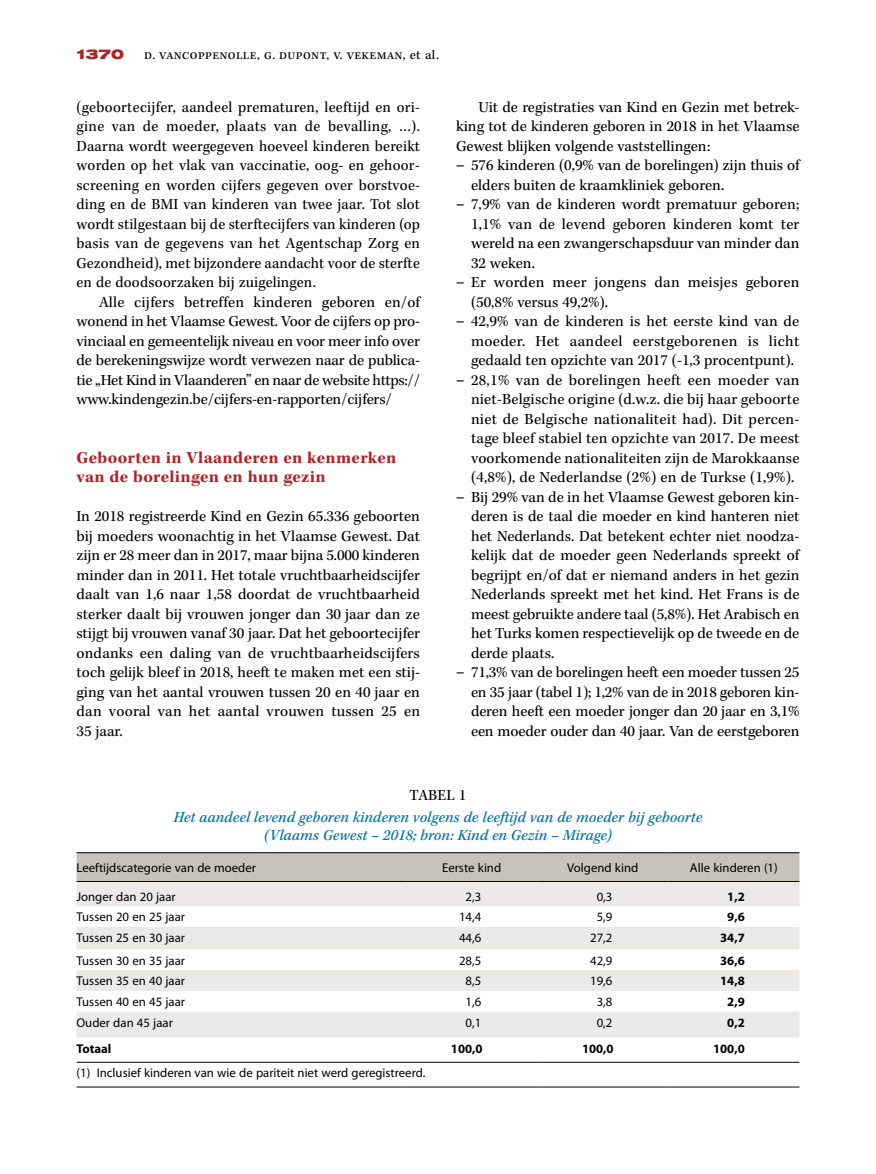
<style>
.page{position:relative;width:876px;height:1174px;background:#fff}
.page>*{position:absolute;margin:0;border:0;box-sizing:border-box;transform-origin:0 0}
.t1{font:700 17.25px/19.5px "Kepler Std";letter-spacing:.02em;color:#b32227}
.t2{font:15.75px/19.5px "Kepler Std";letter-spacing:.005em;color:#000;text-align:justify}
.t3{font:italic 500 15.75px/18px "Kepler Std";color:#0475a3;text-align:center}
.t4{font:13.5px "Kepler Std";letter-spacing:.03em;color:#000}
.t5{font:900 expanded 13.5px "Helvetica Neue LT Std";color:#b32227}
.t6{font:12.75px "Myriad Pro";color:#000}
.t7{font:700 12.75px "Myriad Pro";color:#000}
.s1{font-family:"Slimbach";font-weight:500}
</style>
<div class="page">
<div style="left:77px;top:853px;width:722px;height:28px;background:#c7c3bb"></div>
<svg style="left:77px;top:882px;width:722px;height:155px;fill:#eceae8"></svg>
<hr style="left:77px;top:852px;width:329px;height:1px;background:#000">
<hr style="left:406px;top:852px;width:131px;height:1px;background:#000">
<hr style="left:537px;top:852px;width:131px;height:1px;background:#000">
<hr style="left:668px;top:852px;width:131px;height:1px;background:#000">
<hr style="left:77px;top:881px;width:329px;height:1px;background:#000">
<hr style="left:406px;top:881px;width:131px;height:1px;background:#000">
<hr style="left:537px;top:881px;width:131px;height:1px;background:#000">
<hr style="left:668px;top:881px;width:131px;height:1px;background:#000">
<hr style="left:77px;top:1061px;width:329px;height:1px;background:#000">
<hr style="left:406px;top:1061px;width:131px;height:1px;background:#000">
<hr style="left:537px;top:1061px;width:131px;height:1px;background:#000">
<hr style="left:668px;top:1061px;width:131px;height:1px;background:#000">
<hr style="left:77px;top:1086px;width:329px;height:1px;background:#000">
<hr style="left:406px;top:1086px;width:131px;height:1px;background:#000">
<hr style="left:537px;top:1086px;width:131px;height:1px;background:#000">
<hr style="left:668px;top:1086px;width:131px;height:1px;background:#000">
<p class="t5" style="left:77px;top:46px;width:49px">1370</p>
<p class="t4" style="left:144px;top:47px;width:296px">D. Vancoppenolle, G. Dupont, V. Vekeman, et al.</p>
<p class="t2" style="left:77px;top:98px;width:345px">(geboortecijfer, aandeel prematuren, leeftijd en ori&shy;gine van de moeder, plaats van de bevalling, …).<br>Daarna wordt weergegeven hoeveel kinderen bereikt worden op het vlak van vaccinatie, oog- en gehoor&shy;screening en worden cijfers gegeven over borstvoe&shy;ding en de BMI van kinderen van twee jaar. Tot slot wordt stilgestaan bij de sterftecijfers van kinderen (op basis van de gegevens van het Agentschap Zorg en Gezondheid), met bijzondere aandacht voor de sterfte en de doodsoorzaken bij zuigelingen.</p>
<p class="t2" style="left:77px;top:293px;width:345px;text-indent:23px">Alle cijfers betreffen kinderen geboren en/of wonend in het Vlaamse Gewest. Voor de cijfers op pro&shy;vinciaal en gemeentelijk niveau en voor meer info over de berekeningswijze wordt verwezen naar de publica&shy;tie „Het Kind in Vlaanderen” en naar de website https:// www.kindengezin.be/cijfers-en-rapporten/cijfers/</p>
<p class="t1" style="left:77px;top:448px;width:321px">Geboorten in Vlaanderen en kenmerken van de borelingen en hun gezin</p>
<p class="t2" style="left:77px;top:507px;width:345px">In 2018 registreerde Kind en Gezin 65.336 geboorten bij moeders woonachtig in het Vlaamse Gewest. Dat zijn er 28 meer dan in 2017, maar bijna 5.000 kinderen minder dan in 2011. Het totale vruchtbaarheidscijfer daalt van 1,6 naar 1,58 doordat de vruchtbaarheid sterker daalt bij vrouwen jonger dan 30 jaar dan ze stijgt bij vrouwen vanaf 30 jaar. Dat het geboortecijfer ondanks een daling van de vruchtbaarheidscijfers toch gelijk bleef in 2018, heeft te maken met een stij&shy;ging van het aantal vrouwen tussen 20 en 40 jaar en dan vooral van het aantal vrouwen tussen 25 en 35 jaar.</p>
<p class="t2" style="left:456px;top:98px;width:345px;text-indent:22px">Uit de registraties van Kind en Gezin met betrek&shy;king tot de kinderen geboren in 2018 in het Vlaamse Gewest blijken volgende vaststellingen:</p>
<p class="t2" style="left:471px;top:156px;width:330px;text-indent:-15px"><span class="s1">–</span> 576 kinderen (0,9% van de borelingen) zijn thuis of elders buiten de kraamkliniek geboren.</p>
<p class="t2" style="left:471px;top:195px;width:330px;text-indent:-15px"><span class="s1">–</span> 7,9% van de kinderen wordt prematuur geboren; 1,1% van de levend geboren kinderen komt ter wereld na een zwangerschapsduur van minder dan 32 weken.</p>
<p class="t2" style="left:471px;top:273px;width:330px;text-indent:-15px"><span class="s1">–</span> Er worden meer jongens dan meisjes geboren (50,8% versus 49,2%).</p>
<p class="t2" style="left:471px;top:312px;width:330px;text-indent:-15px"><span class="s1">–</span> 42,9% van de kinderen is het eerste kind van de moeder. Het aandeel eerstgeborenen is licht gedaald ten opzichte van 2017 (-1,3 procentpunt).</p>
<p class="t2" style="left:471px;top:371px;width:330px;text-indent:-15px"><span class="s1">–</span> 28,1% van de borelingen heeft een moeder van niet-Belgische origine (d.w.z. die bij haar geboorte niet de Belgische nationaliteit had). Dit percen&shy;tage bleef stabiel ten opzichte van 2017. De meest voorkomende nationaliteiten zijn de Marokkaanse (4,8%), de Nederlandse (2%) en de Turkse (1,9%).</p>
<p class="t2" style="left:471px;top:488px;width:330px;text-indent:-15px"><span class="s1">–</span> Bij 29% van de in het Vlaamse Gewest geboren kin&shy;deren is de taal die moeder en kind hanteren niet het Nederlands. Dat betekent echter niet noodza&shy;kelijk dat de moeder geen Nederlands spreekt of begrijpt en/of dat er niemand anders in het gezin Nederlands spreekt met het kind. Het Frans is de meest gebruikte andere taal (5,8%). Het Arabisch en het Turks komen respectievelijk op de tweede en de derde plaats.</p>
<p class="t2" style="left:471px;top:663px;width:330px;text-indent:-15px"><span class="s1">–</span> 71,3% van de borelingen heeft een moeder tussen 25 en 35 jaar (tabel 1); 1,2% van de in 2018 geboren kin&shy;deren heeft een moeder jonger dan 20 jaar en 3,1% een moeder ouder dan 40 jaar. Van de eerstgeboren</p>
<p class="t2" style="left:410px;top:785px;width:58px">TABEL 1</p>
<p class="t3" style="left:174px;top:809px;width:530px">Het aandeel levend geboren kinderen volgens de leeftijd van de moeder bij geboorte (Vlaams Gewest – 2018; bron: Kind en Gezin – Mirage)</p>
<p class="t6" style="left:77px;top:860px;width:181px">Leeftijdscategorie van de moeder</p>
<p class="t6" style="left:442px;top:860px;width:61px">Eerste kind</p>
<p class="t6" style="left:567px;top:860px;width:73px">Volgend kind</p>
<p class="t6" style="left:690px;top:860px;width:89px">Alle kinderen (1)</p>
<p class="t6" style="left:77px;top:889px;width:101px">Jonger dan 20 jaar</p>
<p class="t6" style="left:466px;top:889px;width:17px">2,3</p>
<p class="t6" style="left:597px;top:889px;width:17px">0,3</p>
<p class="t7" style="left:727px;top:889px;width:19px">1,2</p>
<p class="t6" style="left:77px;top:910px;width:110px">Tussen 20 en 25 jaar</p>
<p class="t6" style="left:459px;top:910px;width:24px">14,4</p>
<p class="t6" style="left:597px;top:910px;width:17px">5,9</p>
<p class="t7" style="left:727px;top:910px;width:19px">9,6</p>
<p class="t6" style="left:77px;top:931px;width:110px">Tussen 25 en 30 jaar</p>
<p class="t6" style="left:459px;top:931px;width:24px">44,6</p>
<p class="t6" style="left:590px;top:931px;width:24px">27,2</p>
<p class="t7" style="left:720px;top:930px;width:26px">34,7</p>
<p class="t6" style="left:77px;top:953px;width:110px">Tussen 30 en 35 jaar</p>
<p class="t6" style="left:459px;top:953px;width:24px">28,5</p>
<p class="t6" style="left:590px;top:953px;width:24px">42,9</p>
<p class="t7" style="left:720px;top:953px;width:26px">36,6</p>
<p class="t6" style="left:77px;top:974px;width:110px">Tussen 35 en 40 jaar</p>
<p class="t6" style="left:466px;top:974px;width:17px">8,5</p>
<p class="t6" style="left:590px;top:974px;width:24px">19,6</p>
<p class="t7" style="left:720px;top:973px;width:26px">14,8</p>
<p class="t6" style="left:77px;top:994px;width:110px">Tussen 40 en 45 jaar</p>
<p class="t6" style="left:466px;top:994px;width:17px">1,6</p>
<p class="t6" style="left:597px;top:994px;width:17px">3,8</p>
<p class="t7" style="left:727px;top:994px;width:19px">2,9</p>
<p class="t6" style="left:77px;top:1015px;width:98px">Ouder dan 45 jaar</p>
<p class="t6" style="left:466px;top:1015px;width:17px">0,1</p>
<p class="t6" style="left:597px;top:1015px;width:17px">0,2</p>
<p class="t7" style="left:727px;top:1015px;width:19px">0,2</p>
<p class="t7" style="left:77px;top:1041px;width:36px">Totaal</p>
<p class="t7" style="left:451px;top:1041px;width:33px">100,0</p>
<p class="t7" style="left:582px;top:1041px;width:33px">100,0</p>
<p class="t7" style="left:713px;top:1041px;width:33px">100,0</p>
<p class="t6" style="left:77px;top:1066px;width:350px">(1) Inclusief kinderen van wie de pariteit niet werd geregistreerd.</p>
</div>
